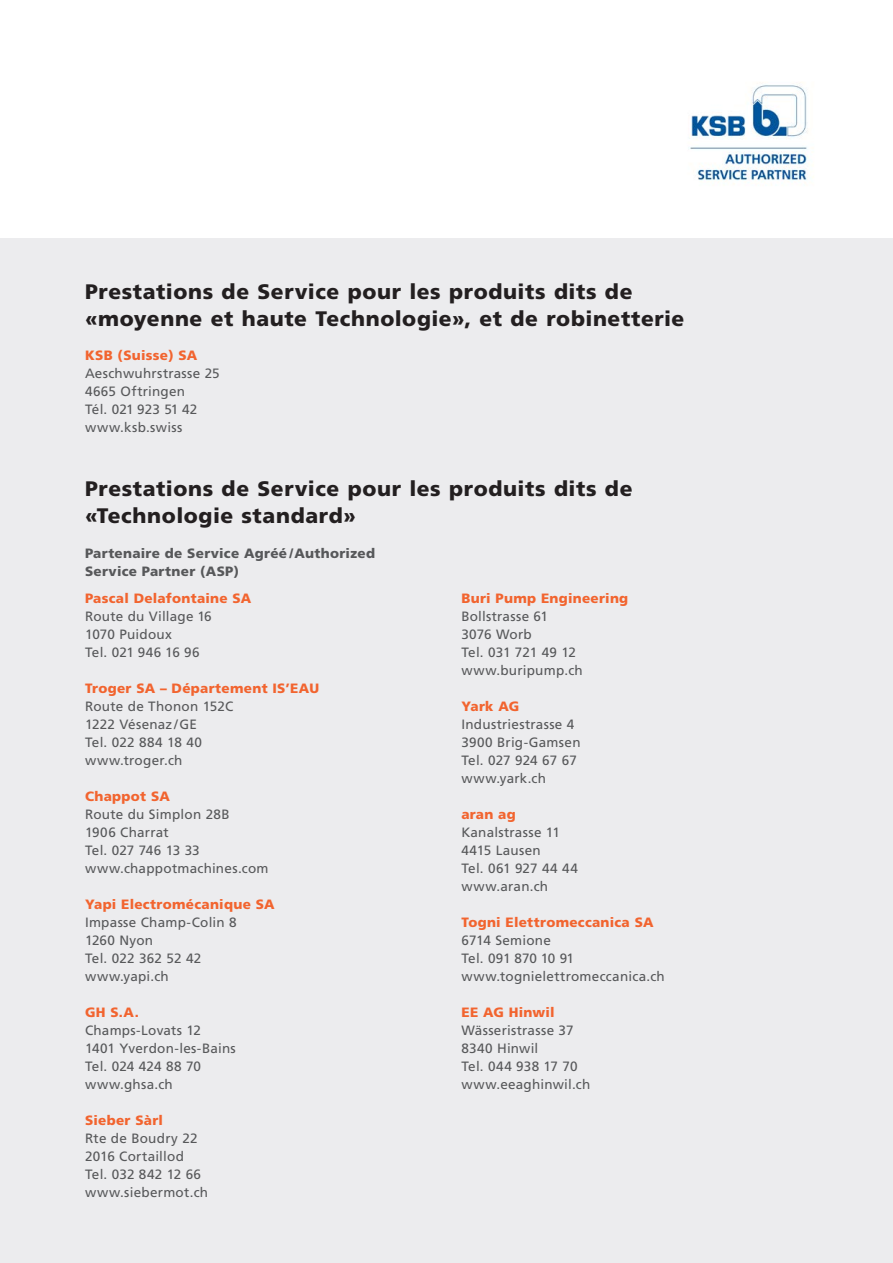
<style>
.page{position:relative;width:893px;height:1263px;background:#fff}
.page>*{position:absolute;margin:0;border:0;box-sizing:border-box;transform-origin:0 0}
.t1{font:900 21px/27px "Frutiger";letter-spacing:.03em;color:#231f20}
.t2{font:13.5px/18px "Frutiger";letter-spacing:.015em;color:#57585a}
.t3{font:900 13.5px "Frutiger";letter-spacing:.02em;color:#f2642f}
.t4{font:900 13.5px/18px "Frutiger";letter-spacing:.02em;color:#57585a}
</style>
<div class="page">
<img style="left:688px;top:85px;width:121px;height:100px">
<div style="left:0;top:238px;width:893px;height:1025px;background:#ececee"></div>
<h1 class="t1" style="left:85px;top:279px;width:601px">Prestations de Service pour les produits dits de «moyenne et haute Technologie», et de robinetterie</h1>
<p class="t3" style="left:85px;top:348px;width:114px">KSB (Suisse) SA</p>
<p class="t2" style="left:85px;top:365px;width:136px">Aeschwuhrstrasse 25<br>4665 Oftringen<br>Tél. 021 923 51 42 www.ksb.swiss</p>
<h1 class="t1" style="left:85px;top:475px;width:549px">Prestations de Service pour les produits dits de «Technologie standard»</h1>
<p class="t4" style="left:85px;top:545px;width:291px">Partenaire de Service Agréé /Authorized<br>Service Partner (ASP)</p>
<p class="t3" style="left:85px;top:590px;width:168px">Pascal Delafontaine SA</p>
<p class="t2" style="left:85px;top:607px;width:128px">Route du Village 16<br>1070 Puidoux<br>Tel. 021 946 16 96</p>
<p class="t3" style="left:85px;top:680px;width:236px">Troger SA – Département IS’EAU</p>
<p class="t2" style="left:85px;top:697px;width:150px">Route de Thonon 152C<br>1222 Vésenaz/GE<br>Tel. 022 884 18 40 www.troger.ch</p>
<p class="t3" style="left:85px;top:788px;width:86px">Chappot SA</p>
<p class="t2" style="left:85px;top:805px;width:185px">Route du Simplon 28B<br>1906 Charrat<br>Tel. 027 746 13 33 www.chappotmachines.com</p>
<p class="t3" style="left:85px;top:896px;width:191px">Yapi Electromécanique SA</p>
<p class="t2" style="left:85px;top:913px;width:153px">Impasse Champ-Colin 8<br>1260 Nyon<br>Tel. 022 362 52 42 www.yapi.ch</p>
<p class="t3" style="left:85px;top:1004px;width:55px">GH S.A.</p>
<p class="t2" style="left:85px;top:1021px;width:152px">Champs-Lovats 12<br>1401 Yverdon-les-Bains<br>Tel. 024 424 88 70 www.ghsa.ch</p>
<p class="t3" style="left:85px;top:1112px;width:80px">Sieber Sàrl</p>
<p class="t2" style="left:85px;top:1129px;width:125px">Rte de Boudry 22<br>2016 Cortaillod<br>Tel. 032 842 12 66 www.siebermot.ch</p>
<p class="t3" style="left:461px;top:590px;width:168px">Buri Pump Engineering</p>
<p class="t2" style="left:461px;top:607px;width:123px">Bollstrasse 61<br>3076 Worb<br>Tel. 031 721 49 12 www.buripump.ch</p>
<p class="t3" style="left:461px;top:698px;width:59px">Yark AG</p>
<p class="t2" style="left:461px;top:715px;width:121px">Industriestrasse 4<br>3900 Brig-Gamsen<br>Tel. 027 924 67 67 www.yark.ch</p>
<p class="t3" style="left:461px;top:806px;width:56px">aran ag</p>
<p class="t2" style="left:461px;top:823px;width:118px">Kanalstrasse 11<br>4415 Lausen<br>Tel. 061 927 44 44 www.aran.ch</p>
<p class="t3" style="left:461px;top:914px;width:194px">Togni Elettromeccanica SA</p>
<p class="t2" style="left:461px;top:931px;width:205px">6714 Semione<br>Tel. 091 870 10 91 www.tognielettromeccanica.ch</p>
<p class="t3" style="left:461px;top:1004px;width:95px">EE AG Hinwil</p>
<p class="t2" style="left:461px;top:1021px;width:130px">Wässeristrasse 37<br>8340 Hinwil<br>Tel. 044 938 17 70 www.eeaghinwil.ch</p>
</div>
